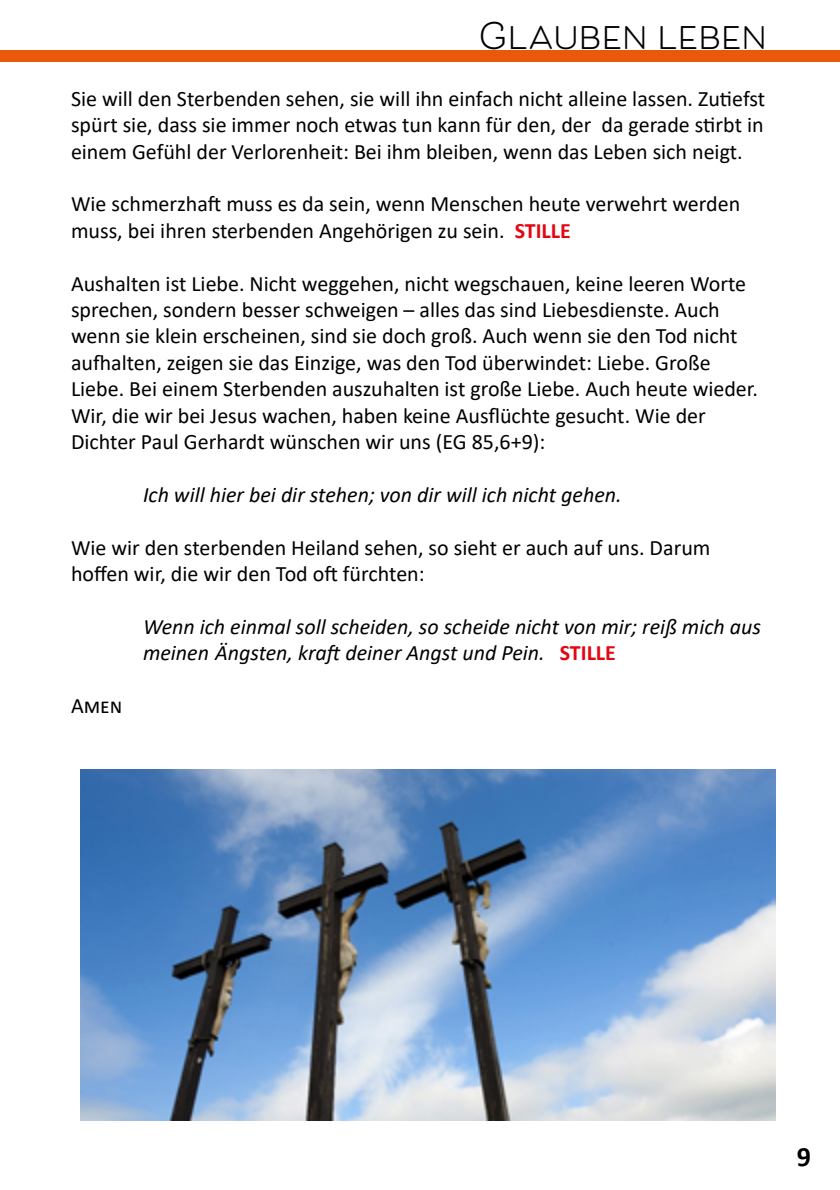
<style>
.page{position:relative;width:840px;height:1190px;background:#fff}
.page>*{position:absolute;margin:0;border:0;box-sizing:border-box;transform-origin:0 0}
.t1{font:700 36px "Beloved Sans";color:#000}
.t2{font:700 28px "Calibri";color:#000}
.Standarttext{font:22px/26.4px "Calibri";color:#000}
.Standarttext-2{font:italic 22px "Calibri";color:#000}
.s1{font-weight:700;color:#e30613}
.s2{font-weight:700;font-style:normal;color:#e30613}
</style>
<div class="page">
<div style="left:0;top:51px;width:840px;height:11px;background:#ea580c"></div>
<img style="left:81px;top:770px;width:695px;height:350px">
<p class="t1" style="left:478px;top:16px;width:291px">GLAUBEN LEBEN</p>
<p class="Standarttext" style="left:71px;top:85px;width:696px;text-align:justify">Sie will den Sterbenden sehen, sie will ihn einfach nicht alleine lassen. Zutiefst spürt sie, dass sie immer noch etwas tun kann für den, der da gerade stirbt in einem Gefühl der Verlorenheit: Bei ihm bleiben, wenn das Leben sich neigt.</p>
<p class="Standarttext" style="left:71px;top:190px;width:671px">Wie schmerzhaft muss es da sein, wenn Menschen heute verwehrt werden muss, bei ihren sterbenden Angehörigen zu sein. <span class="s1">STILLE</span></p>
<p class="Standarttext" style="left:71px;top:269px;width:688px">Aushalten ist Liebe. Nicht weggehen, nicht wegschauen, keine leeren Worte sprechen, sondern besser schweigen – alles das sind Liebesdienste. Auch wenn sie klein erscheinen, sind sie doch groß. Auch wenn sie den Tod nicht aufhalten, zeigen sie das Einzige, was den Tod überwindet: Liebe. Große Liebe. Bei einem Sterbenden auszuhalten ist große Liebe. Auch heute wieder.<br>Wir, die wir bei Jesus wachen, haben keine Ausflüchte gesucht. Wie der Dichter Paul Gerhardt wünschen wir uns (EG 85,6+9):</p>
<p class="Standarttext-2" style="left:143px;top:479px;width:480px">Ich will hier bei dir stehen; von dir will ich nicht gehen.</p>
<p class="Standarttext" style="left:71px;top:533px;width:641px">Wie wir den sterbenden Heiland sehen, so sieht er auch auf uns. Darum hoffen wir, die wir den Tod oft fürchten:</p>
<p class="Standarttext-2" style="left:143px;top:611px;width:619px">Wenn ich einmal soll scheiden, so scheide nicht von mir; reiß mich aus</p>
<p class="Standarttext-2" style="left:143px;top:638px;width:475px">meinen Ängsten, kraft deiner Angst und Pein. <span class="s2">STILLE</span></p>
<p class="Standarttext" style="left:71px;top:692px;width:53px">Amen</p>
<p class="t2" style="left:797px;top:1137px;width:16px">9</p>
</div>
